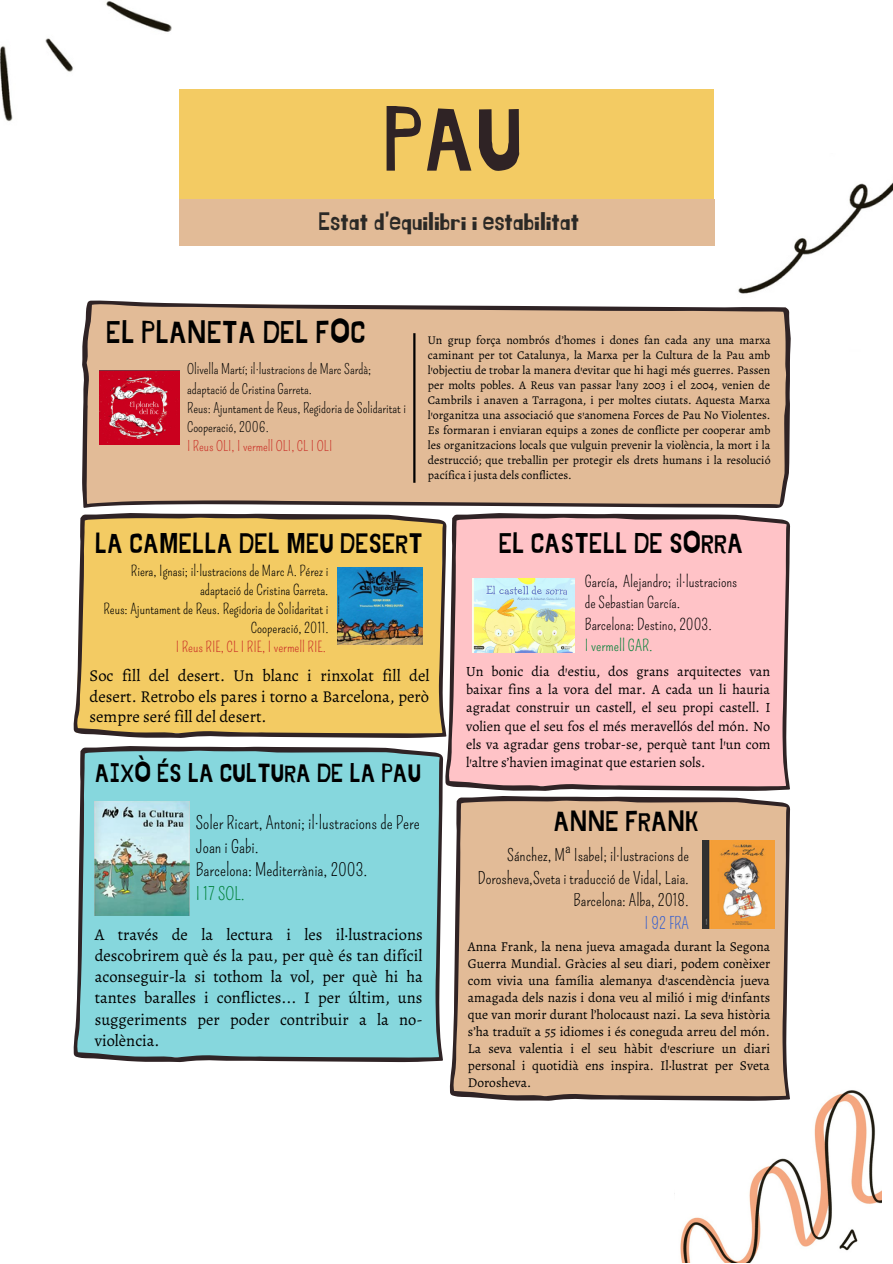
<style>
.page{position:relative;width:893px;height:1264px;background:#fff}
.page>*{position:absolute;margin:0;border:0;box-sizing:border-box;transform-origin:0 0}
.t1{font:90.9px "Jingleberry";color:#2f2325}
.t2{font:31.35px "Jingleberry";color:#000}
.t3{font:28.35px "Jingleberry";color:#000}
.t4{font:28.05px "Jingleberry";color:#000}
.t5{font:25.95px "Jingleberry";color:#000}
.t6{font:25.2px "Jingleberry";color:#2b2926}
.t7{font:17.7px/23.5px "Pompiere";color:#000}
.t8{font:17.7px "Pompiere";color:#008037}
.t9{font:16.5px/21px "Alegreya";color:#000;text-align:justify}
.t10{font:16.5px/22.5px "Pompiere";color:#000;text-align:right}
.t11{font:16.5px "Pompiere";color:#335ed0}
.t12{font:15.6px/21.3px "Pompiere";color:#000}
.t13{font:15.6px "Pompiere";color:#008037}
.t14{font:14.4px/19.2px "Pompiere";color:#000;text-align:right}
.t15{font:14.4px "Pompiere";color:#ca3128}
.t16{font:14.1px/18.1px "Alegreya";color:#000;text-align:justify}
.t17{font:13.95px/19px "Pompiere";color:#000}
.t18{font:13.95px "Pompiere";color:#ca3128}
.t19{font:13.5px/17px "Alegreya";color:#000;text-align:justify}
.t20{font:11.85px/15px "Alegreya";color:#000;text-align:justify}
</style>
<div class="page">
<img style="left:0;top:1px;width:172px;height:121px">
<img style="left:674px;top:1090px;width:207px;height:172px">
<img style="left:713px;top:154px;width:179px;height:198px">
<div style="left:179px;top:89px;width:534px;height:129px;background:#f3cb63"></div>
<div style="left:179px;top:199px;width:535px;height:47px;background:#e2bb97"></div>
<svg style="left:82px;top:300px;width:708px;height:208px;background:#d9b595"></svg>
<svg style="left:73px;top:513px;width:372px;height:225px;background:#e6c163"></svg>
<img style="left:99px;top:371px;width:80px;height:74px">
<img style="left:337px;top:567px;width:86px;height:77px">
<svg style="left:445px;top:513px;width:345px;height:277px;background:#f2bbbf"></svg>
<img style="left:472px;top:578px;width:102px;height:74px">
<hr style="left:413px;top:333px;width:2px;height:150px;background:#000">
<svg style="left:73px;top:746px;width:370px;height:316px;background:#85ced4"></svg>
<img style="left:95px;top:801px;width:94px;height:114px">
<svg style="left:449px;top:796px;width:341px;height:304px;background:#d9b493"></svg>
<img style="left:702px;top:840px;width:72px;height:88px">
<h1 class="t1" style="left:384px;top:98px;width:140px">PAU</h1>
<h3 class="t6" style="left:318px;top:209px;width:262px">Estat d'equilibri i estabilitat</h3>
<h2 class="t2" style="left:106px;top:318px;width:261px">EL PLANETA DEL FOC</h2>
<p class="t17" style="left:187px;top:360px;width:220px">Olivella Martí; il·lustracions de Marc Sardà; adaptació de Cristina Garreta.<br>Reus: Ajuntament de Reus, Regidoria de Solidaritat i Cooperació, 2006.</p>
<p class="t18" style="left:187px;top:438px;width:147px">I Reus OLI, I vermell OLI, CL I OLI</p>
<p class="t20" style="left:428px;top:332px;width:344px">Un grup força nombrós d’homes i dones fan cada any una marxa caminant per tot Catalunya, la Marxa per la Cultura de la Pau amb l’objectiu de trobar la manera d’evitar que hi hagi més guerres. Passen per molts pobles. A Reus van passar l’any 2003 i el 2004, venien de Cambrils i anaven a Tarragona, i per moltes ciutats. Aquesta Marxa l’organitza una associació que s’anomena Forces de Pau No Violentes.<br>Es formaran i enviaran equips a zones de conflicte per cooperar amb les organitzacions locals que vulguin prevenir la violència, la mort i la destrucció; que treballin per protegir els drets humans i la resolució pacífica i justa dels conflictes.</p>
<h3 class="t4" style="left:95px;top:531px;width:329px">LA CAMELLA DEL MEU DESERT</h3>
<p class="t14" style="left:103px;top:561px;width:227px">Riera, Ignasi; il·lustracions de Marc A. Pérez i adaptació de Cristina Garreta.<br>Reus: Ajuntament de Reus. Regidoria de Solidaritat i Cooperació, 2011.</p>
<p class="t15" style="left:176px;top:639px;width:152px">I Reus RIE, CL I RIE, I vermell RIE.</p>
<h3 class="t9" style="left:90px;top:665px;width:341px;line-height:20.5px">Soc fill del desert. Un blanc i rinxolat fill del desert. Retrobo els pares i torno a Barcelona, però sempre seré fill del desert.</h3>
<h3 class="t5" style="left:95px;top:761px;width:328px">AIXÒ ÉS LA CULTURA DE LA PAU</h3>
<h3 class="t7" style="left:196px;top:811px;width:225px">Soler Ricart, Antoni; il·lustracions de Pere<br>Joan i Gabi.<br>Barcelona: Mediterrània, 2003.</h3>
<h3 class="t8" style="left:196px;top:883px;width:51px">I 17 SOL.</h3>
<p class="t9" style="left:95px;top:924px;width:329px">A través de la lectura i les il·lustracions descobrirem què és la pau, per què és tan difícil aconseguir-la si tothom la vol, per què hi ha tantes baralles i conflictes... I per últim, uns suggeriments per poder contribuir a la no&shy;violència.</p>
<h3 class="t3" style="left:498px;top:530px;width:246px">EL CASTELL DE SORRA</h3>
<h3 class="t12" style="left:584px;top:571px;width:154px">García, Alejandro; il·lustracions de Sebastian García.<br>Barcelona: Destino, 2003.</h3>
<h3 class="t13" style="left:584px;top:636px;width:69px">I vermell GAR.</h3>
<p class="t16" style="left:466px;top:662px;width:306px">Un bonic dia d’estiu, dos grans arquitectes van baixar fins a la vora del mar. A cada un li hauria agradat construir un castell, el seu propi castell. I volien que el seu fos el més meravellós del món. No els va agradar gens trobar-se, perquè tant l’un com l’altre s’havien imaginat que estarien sols.</p>
<h3 class="t3" style="left:553px;top:808px;width:147px">ANNE FRANK</h3>
<h3 class="t10" style="left:478px;top:844px;width:212px">Sánchez, Mª Isabel; il·lustracions de<br>Dorosheva,Sveta i traducció de Vidal, Laia.<br>Barcelona: Alba, 2018.</h3>
<h3 class="t11" style="left:644px;top:913px;width:46px">I 92 FRA</h3>
<p class="t19" style="left:468px;top:938px;width:304px">Anna Frank, la nena jueva amagada durant la Segona Guerra Mundial. Gràcies al seu diari, podem conèixer com vivia una família alemanya d’ascendència jueva amagada dels nazis i dona veu al milió i mig d’infants que van morir durant l’holocaust nazi. La seva història s’ha traduït a 55 idiomes i és coneguda arreu del món.<br>La seva valentia i el seu hàbit d’escriure un diari personal i quotidià ens inspira. Il·lustrat per Sveta Dorosheva.</p>
</div>
